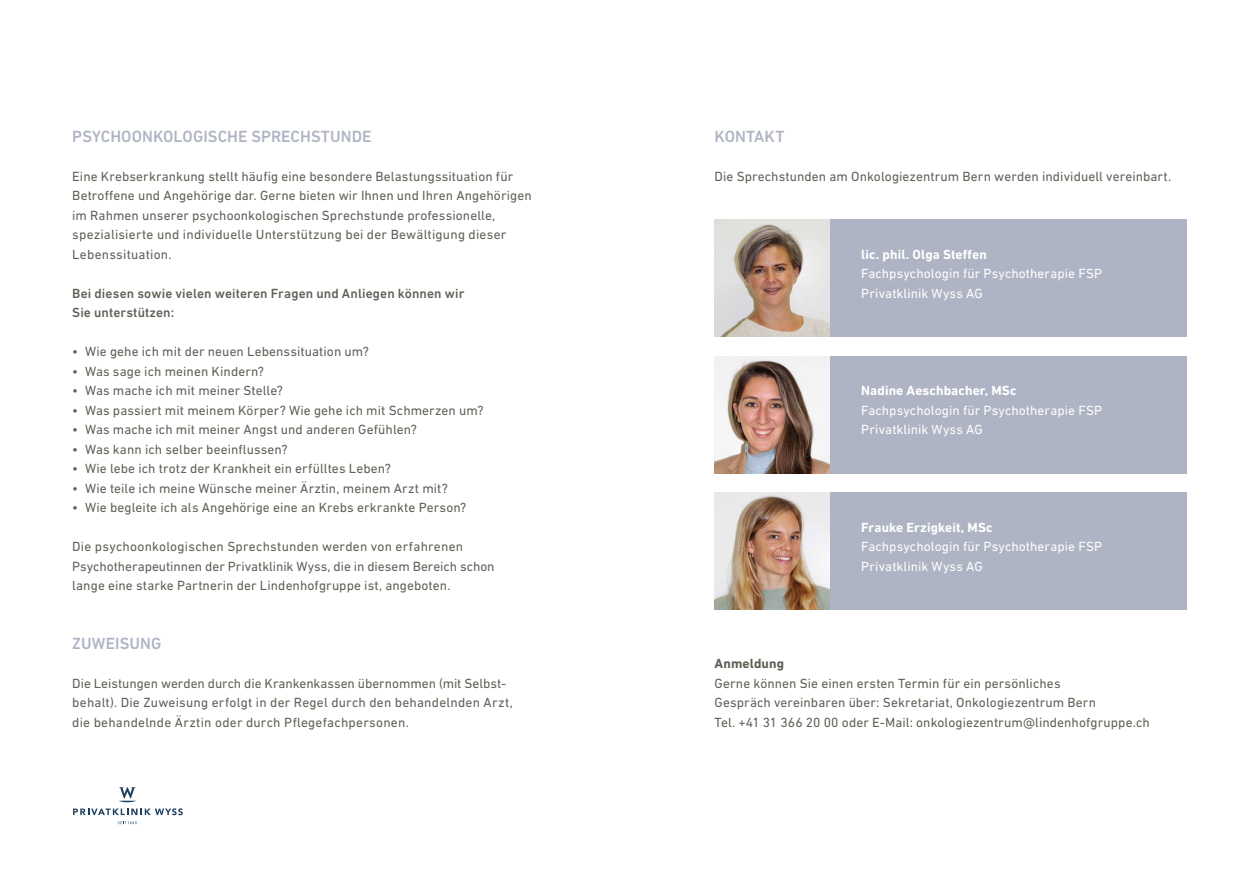
<style>
.page{position:relative;width:1259px;height:893px;background:#fff}
.page>*{position:absolute;margin:0;border:0;box-sizing:border-box;transform-origin:0 0}
.t1{font:500 16.5px "DIN Next LT Pro";letter-spacing:.005em;color:#afb4c4}
.t2{font:13.5px/19.5px "DIN Next LT Pro";letter-spacing:.005em;color:#625f57}
.t3{font:13.5px/19.5px "DIN Next LT Pro";letter-spacing:.005em;color:#fff}
.t4{font:500 13.5px/19.5px "DIN Next LT Pro";letter-spacing:.01em;color:#625f57}
.t5{font:700 13.5px "DIN Next LT Pro";letter-spacing:.01em;color:#fff}
.t6{font:700 13.5px "DIN Next LT Pro";letter-spacing:.01em;color:#625f57}
</style>
<div class="page">
<div style="left:829px;top:220px;width:357px;height:117px;background:#afb4c4"></div>
<div style="left:829px;top:356px;width:357px;height:117px;background:#afb4c4"></div>
<div style="left:829px;top:493px;width:357px;height:117px;background:#afb4c4"></div>
<img style="left:714px;top:220px;width:115px;height:117px">
<img style="left:714px;top:356px;width:115px;height:117px">
<img style="left:714px;top:493px;width:115px;height:117px">
<svg style="left:119px;top:787px;width:17px;height:15px"></svg>
<svg style="left:118px;top:821px;width:19px;height:3px"></svg>
<svg style="left:73px;top:808px;width:110px;height:7px"></svg>
<p class="t1" style="left:72px;top:127px;width:301px">PSYCHOONKOLOGISCHE SPRECHSTUNDE</p>
<p class="t2" style="left:72px;top:166px;width:461px">Eine Krebserkrankung stellt häufig eine besondere Belastungssituation für Betroffene und Angehörige dar. Gerne bieten wir Ihnen und Ihren Angehörigen im Rahmen unserer psychoonkologischen Sprechstunde professionelle, spezialisierte und individuelle Unterstützung bei der Bewältigung dieser Lebenssituation.</p>
<p class="t4" style="left:72px;top:283px;width:394px">Bei diesen sowie vielen weiteren Fragen und Anliegen können wir<br>Sie unterstützen:</p>
<p class="t2" style="left:72px;top:342px;width:298px">• Wie gehe ich mit der neuen Lebenssituation um?</p>
<p class="t2" style="left:72px;top:361px;width:193px">• Was sage ich meinen Kindern?</p>
<p class="t2" style="left:72px;top:381px;width:212px">• Was mache ich mit meiner Stelle?</p>
<p class="t2" style="left:72px;top:400px;width:413px">• Was passiert mit meinem Körper? Wie gehe ich mit Schmerzen um?</p>
<p class="t2" style="left:72px;top:420px;width:346px">• Was mache ich mit meiner Angst und anderen Gefühlen?</p>
<p class="t2" style="left:72px;top:439px;width:217px">• Was kann ich selber beeinflussen?</p>
<p class="t2" style="left:72px;top:459px;width:320px">• Wie lebe ich trotz der Krankheit ein erfülltes Leben?</p>
<p class="t2" style="left:72px;top:478px;width:377px">• Wie teile ich meine Wünsche meiner Ärztin, meinem Arzt mit?</p>
<p class="t2" style="left:72px;top:498px;width:395px">• Wie begleite ich als Angehörige eine an Krebs erkrankte Person?</p>
<p class="t2" style="left:72px;top:537px;width:424px">Die psychoonkologischen Sprechstunden werden von erfahrenen<br>Psychotherapeutinnen der Privatklinik Wyss, die in diesem Bereich schon lange eine starke Partnerin der Lindenhofgruppe ist, angeboten.</p>
<p class="t1" style="left:72px;top:634px;width:91px">ZUWEISUNG</p>
<p class="t2" style="left:72px;top:673px;width:442px">Die Leistungen werden durch die Krankenkassen übernommen (mit Selbst&shy;behalt). Die Zuweisung erfolgt in der Regel durch den behandelnden Arzt, die behandelnde Ärztin oder durch Pflegefachpersonen.</p>
<p class="t1" style="left:714px;top:127px;width:71px">KONTAKT</p>
<p class="t2" style="left:714px;top:166px;width:458px">Die Sprechstunden am Onkologiezentrum Bern werden individuell vereinbart.</p>
<p class="t5" style="left:861px;top:246px;width:127px">lic. phil. Olga Steffen</p>
<p class="t3" style="left:861px;top:264px;width:242px">Fachpsychologin für Psychotherapie FSP<br>Privatklinik Wyss AG</p>
<p class="t5" style="left:861px;top:383px;width:157px">Nadine Aeschbacher, MSc</p>
<p class="t3" style="left:861px;top:400px;width:242px">Fachpsychologin für Psychotherapie FSP<br>Privatklinik Wyss AG</p>
<p class="t5" style="left:861px;top:519px;width:133px">Frauke Erzigkeit, MSc</p>
<p class="t3" style="left:861px;top:537px;width:242px">Fachpsychologin für Psychotherapie FSP<br>Privatklinik Wyss AG</p>
<p class="t6" style="left:714px;top:656px;width:71px">Anmeldung</p>
<p class="t2" style="left:714px;top:673px;width:437px">Gerne können Sie einen ersten Termin für ein persönliches<br>Gespräch vereinbaren über: Sekretariat, Onkologiezentrum Bern<br>Tel. +41 31 366 20 00 oder E-Mail: onkologiezentrum@lindenhofgruppe.ch</p>
</div>
